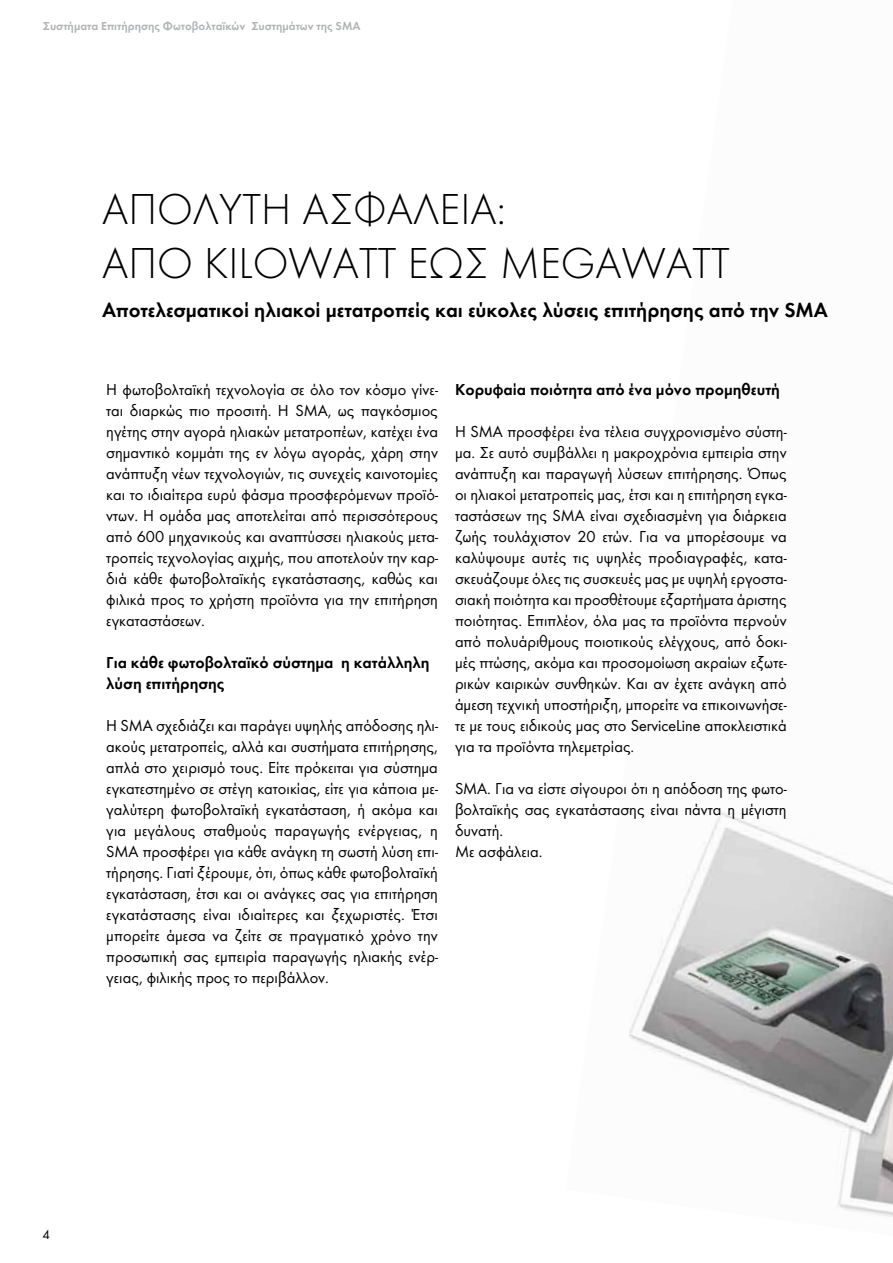
<style>
.page{position:relative;width:893px;height:1263px;background:#fff}
.page>*{position:absolute;margin:0;border:0;box-sizing:border-box;transform-origin:0 0}
.t1{font:45px/54px "SMA Futura Global Light";color:#000}
.t2{font:600 21px "SMA Futura Global";color:#000}
.t3{font:16.5px/21px "SMA Futura Global";color:#000;text-align:justify}
.t4{font:600 16.5px/21px "SMA Futura Global";color:#000}
.t5{font:13.5px "SMA Futura Global";color:#000}
.t6{font:600 12px "SMA Futura Global";color:#b1b3b4}
</style>
<div class="page">
<img style="left:629px;top:812px;width:264px;height:405px">
<p class="t6" style="left:43px;top:19px;width:319px">Συστήματα Επιτήρησης Φωτοβολταϊκών Συστημάτων της SMA</p>
<h1 class="t1" style="left:102px;top:182px;width:629px">ΑΠΟΛΥΤΗ ΑΣΦΑΛΕΙΑ:<br>ΑΠΟ KILOWATT ΕΩΣ MEGAWATT</h1>
<p class="t2" style="left:102px;top:298px;width:727px">Αποτελεσματικοί ηλιακοί μετατροπείς και εύκολες λύσεις επιτήρησης από την SMA</p>
<p class="t3" style="left:106px;top:379px;width:333px">Η φωτοβολταϊκή τεχνολογία σε όλο τον κόσμο γίνε&shy;ται διαρκώς πιο προσιτή. Η SMA, ως παγκόσμιος ηγέτης στην αγορά ηλιακών μετατροπέων, κατέχει ένα σημαντικό κομμάτι της εν λόγω αγοράς, χάρη στην ανάπτυξη νέων τεχνολογιών, τις συνεχείς καινοτομίες και το ιδιαίτερα ευρύ φάσμα προσφερόμενων προϊό&shy;ντων. Η ομάδα μας αποτελείται από περισσότερους από 600 μηχανικούς και αναπτύσσει ηλιακούς μετα&shy;τροπείς τεχνολογίας αιχμής, που αποτελούν την καρ&shy;διά κάθε φωτοβολταϊκής εγκατάστασης, καθώς και φιλικά προς το χρήστη προϊόντα για την επιτήρηση εγκαταστάσεων.</p>
<p class="t4" style="left:106px;top:652px;width:325px">Για κάθε ϕωτοβολταϊκό σύστημα η κατάλληλη λύση επιτήρησης</p>
<p class="t3" style="left:106px;top:715px;width:333px">Η SMA σχεδιάζει και παράγει υψηλής απόδοσης ηλι&shy;ακούς μετατροπείς, αλλά και συστήματα επιτήρησης, απλά στο χειρισμό τους. Είτε πρόκειται για σύστημα εγκατεστημένο σε στέγη κατοικίας, είτε για κάποια με&shy;γαλύτερη φωτοβολταϊκή εγκατάσταση, ή ακόμα και για μεγάλους σταθμούς παραγωγής ενέργειας, η SMA προσφέρει για κάθε ανάγκη τη σωστή λύση επι&shy;τήρησης. Γιατί ξέρουμε, ότι, όπως κάθε ϕωτοβολταϊκή εγκατάσταση, έτσι και οι ανάγκες σας για επιτήρηση εγκατάστασης είναι ιδιαίτερες και ξεχωριστές. Έτσι μπορείτε άμεσα να ζείτε σε πραγματικό χρόνο την προσωπική σας εμπειρία παραγωγής ηλιακής ενέρ&shy;γειας, φιλικής προς το περιβάλλον.</p>
<p class="t4" style="left:455px;top:379px;width:327px">Κορυφαία ποιότητα από ένα μόνο προμηθευτή</p>
<p class="t3" style="left:455px;top:421px;width:333px">Η SMA προσφέρει ένα τέλεια συγχρονισμένο σύστη&shy;μα. Σε αυτό συμβάλλει η μακροχρόνια εμπειρία στην ανάπτυξη και παραγωγή λύσεων επιτήρησης. Όπως οι ηλιακοί μετατροπείς μας, έτσι και η επιτήρηση εγκα&shy;ταστάσεων της SMA είναι σχεδιασμένη για διάρκεια ζωής τουλάχιστον 20 ετών. Για να μπορέσουμε να καλύψουμε αυτές τις υψηλές προδιαγραφές, κατα&shy;σκευάζουμε όλες τις συσκευές μας με υψηλή εργοστα&shy;σιακή ποιότητα και προσθέτουμε εξαρτήματα άριστης ποιότητας. Επιπλέον, όλα μας τα προϊόντα περνούν από πολυάριθμους ποιοτικούς ελέγχους, από δοκι&shy;μές πτώσης, ακόμα και προσομοίωση ακραίων εξωτε&shy;ρικών καιρικών συνθηκών. Και αν έχετε ανάγκη από άμεση τεχνική υποστήριξη, μπορείτε να επικοινωνήσε&shy;τε με τους ειδικούς μας στο ServiceLine αποκλειστικά για τα προϊόντα τηλεμετρίας.</p>
<p class="t3" style="left:455px;top:778px;width:333px;text-align:left">SMA. Για να είστε σίγουροι ότι η αпόδοση της ϕωτο&shy;βολταϊκής σας εγκατάστασης είναι пάντα η μέγιστη δυνατή.<br>Με ασφάλεια.</p>
<p class="t5" style="left:43px;top:1227px;width:9px">4</p>
</div>
